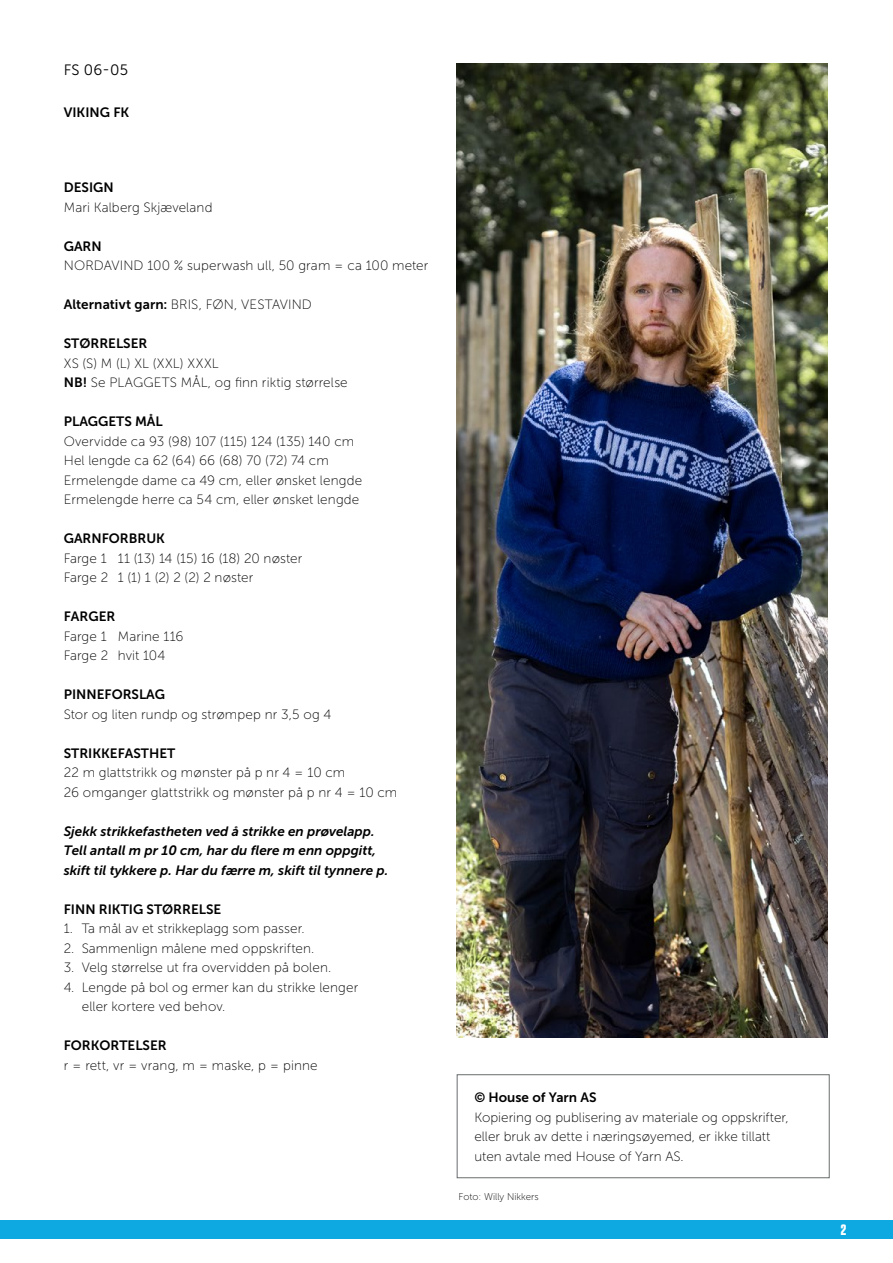
<style>
.page{position:relative;width:893px;height:1263px;background:#fff}
.page>*{position:absolute;margin:0;border:0;box-sizing:border-box;transform-origin:0 0}
.t1{font:15px "Museo Sans 300";color:#000}
.t2{font:700 15px "Tungsten";color:#fff}
.Faktatekst{font:13.5px "Museo Sans 100";letter-spacing:.005em;color:#000}
.Faktatekst-2{font:italic 13.5px "Museo Sans 700";color:#000}
.Faktatekst-3{font:13.5px "Museo Sans 700";color:#000}
.t3{font:9.75px "Museo Sans 100";color:#000}
.s1{font-family:"Museo Sans 700"}
</style>
<div class="page">
<div style="left:0;top:1220px;width:893px;height:18px;background:#0ea9e1"></div>
<div style="left:457px;top:1074px;width:372px;height:104px;border:1px solid #686c6e"></div>
<img style="left:457px;top:64px;width:371px;height:973px">
<p class="t1" style="left:64px;top:62px;width:66px">FS 06-05</p>
<p class="Faktatekst-3" style="left:64px;top:105px;width:67px">VIKING FK</p>
<p class="Faktatekst-3" style="left:64px;top:180px;width:51px">DESIGN</p>
<p class="Faktatekst" style="left:64px;top:200px;width:150px">Mari Kalberg Skjæveland</p>
<p class="Faktatekst-3" style="left:64px;top:239px;width:40px">GARN</p>
<p class="Faktatekst" style="left:64px;top:258px;width:366px">NORDAVIND 100 % superwash ull, 50 gram = ca 100 meter</p>
<p class="Faktatekst" style="left:64px;top:297px;width:250px"><span class="s1">Alternativt garn:</span> BRIS, FØN, VESTAVIND</p>
<p class="Faktatekst-3" style="left:64px;top:336px;width:85px">STØRRELSER</p>
<p class="Faktatekst" style="left:64px;top:356px;width:156px">XS (S) M (L) XL (XXL) XXXL</p>
<p class="Faktatekst" style="left:64px;top:375px;width:285px"><span class="s1">NB!</span> Se PLAGGETS MÅL, og finn riktig størrelse</p>
<p class="Faktatekst-3" style="left:64px;top:414px;width:101px">PLAGGETS MÅL</p>
<p class="Faktatekst" style="left:64px;top:434px;width:292px">Overvidde ca 93 (98) 107 (115) 124 (135) 140 cm</p>
<p class="Faktatekst" style="left:64px;top:453px;width:266px">Hel lengde ca 62 (64) 66 (68) 70 (72) 74 cm</p>
<p class="Faktatekst" style="left:64px;top:473px;width:300px">Ermelengde dame ca 49 cm, eller ønsket lengde</p>
<p class="Faktatekst" style="left:64px;top:492px;width:297px">Ermelengde herre ca 54 cm, eller ønsket lengde</p>
<p class="Faktatekst-3" style="left:64px;top:531px;width:103px">GARNFORBRUK</p>
<p class="Faktatekst" style="left:64px;top:551px;width:240px">Farge 1 11 (13) 14 (15) 16 (18) 20 nøster</p>
<p class="Faktatekst" style="left:64px;top:570px;width:191px">Farge 2 1 (1) 1 (2) 2 (2) 2 nøster</p>
<p class="Faktatekst-3" style="left:64px;top:609px;width:53px">FARGER</p>
<p class="Faktatekst" style="left:64px;top:629px;width:121px">Farge 1 Marine 116</p>
<p class="Faktatekst" style="left:64px;top:648px;width:103px">Farge 2 hvit 104</p>
<p class="Faktatekst-3" style="left:64px;top:687px;width:103px">PINNEFORSLAG</p>
<p class="Faktatekst" style="left:64px;top:707px;width:269px">Stor og liten rundp og strømpep nr 3,5 og 4</p>
<p class="Faktatekst-3" style="left:64px;top:746px;width:113px">STRIKKEFASTHET</p>
<p class="Faktatekst" style="left:64px;top:765px;width:283px">22 m glattstrikk og mønster på p nr 4 = 10 cm</p>
<p class="Faktatekst" style="left:64px;top:785px;width:335px">26 omganger glattstrikk og mønster på p nr 4 = 10 cm</p>
<p class="Faktatekst-2" style="left:64px;top:824px;width:312px">Sjekk strikkefastheten ved å strikke en prøvelapp.</p>
<p class="Faktatekst-2" style="left:64px;top:843px;width:314px">Tell antall m pr 10 cm, har du flere m enn oppgitt,</p>
<p class="Faktatekst-2" style="left:64px;top:863px;width:326px">skift til tykkere p. Har du færre m, skift til tynnere p.</p>
<p class="Faktatekst-3" style="left:64px;top:902px;width:159px">FINN RIKTIG STØRRELSE</p>
<p class="Faktatekst" style="left:64px;top:921px;width:243px">1. Ta mål av et strikkeplagg som passer.</p>
<p class="Faktatekst" style="left:64px;top:941px;width:252px">2. Sammenlign målene med oppskriften.</p>
<p class="Faktatekst" style="left:64px;top:960px;width:269px">3. Velg størrelse ut fra overvidden på bolen.</p>
<p class="Faktatekst" style="left:64px;top:980px;width:296px">4. Lengde på bol og ermer kan du strikke lenger</p>
<p class="Faktatekst" style="left:82px;top:999px;width:145px">eller kortere ved behov.</p>
<p class="Faktatekst-3" style="left:64px;top:1038px;width:104px">FORKORTELSER</p>
<p class="Faktatekst" style="left:64px;top:1058px;width:255px">r = rett, vr = vrang, m = maske, p = pinne</p>
<p class="Faktatekst-3" style="left:474px;top:1090px;width:124px">© House of Yarn AS</p>
<p class="Faktatekst" style="left:474px;top:1110px;width:316px">Kopiering og publisering av materiale og oppskrifter,</p>
<p class="Faktatekst" style="left:474px;top:1129px;width:298px">eller bruk av dette i næringsøyemed, er ikke tillatt</p>
<p class="Faktatekst" style="left:474px;top:1149px;width:211px">uten avtale med House of Yarn AS.</p>
<p class="t3" style="left:458px;top:1191px;width:82px">Foto: Willy Nikkers</p>
<p class="t2" style="left:841px;top:1221px;width:7px">2</p>
</div>
